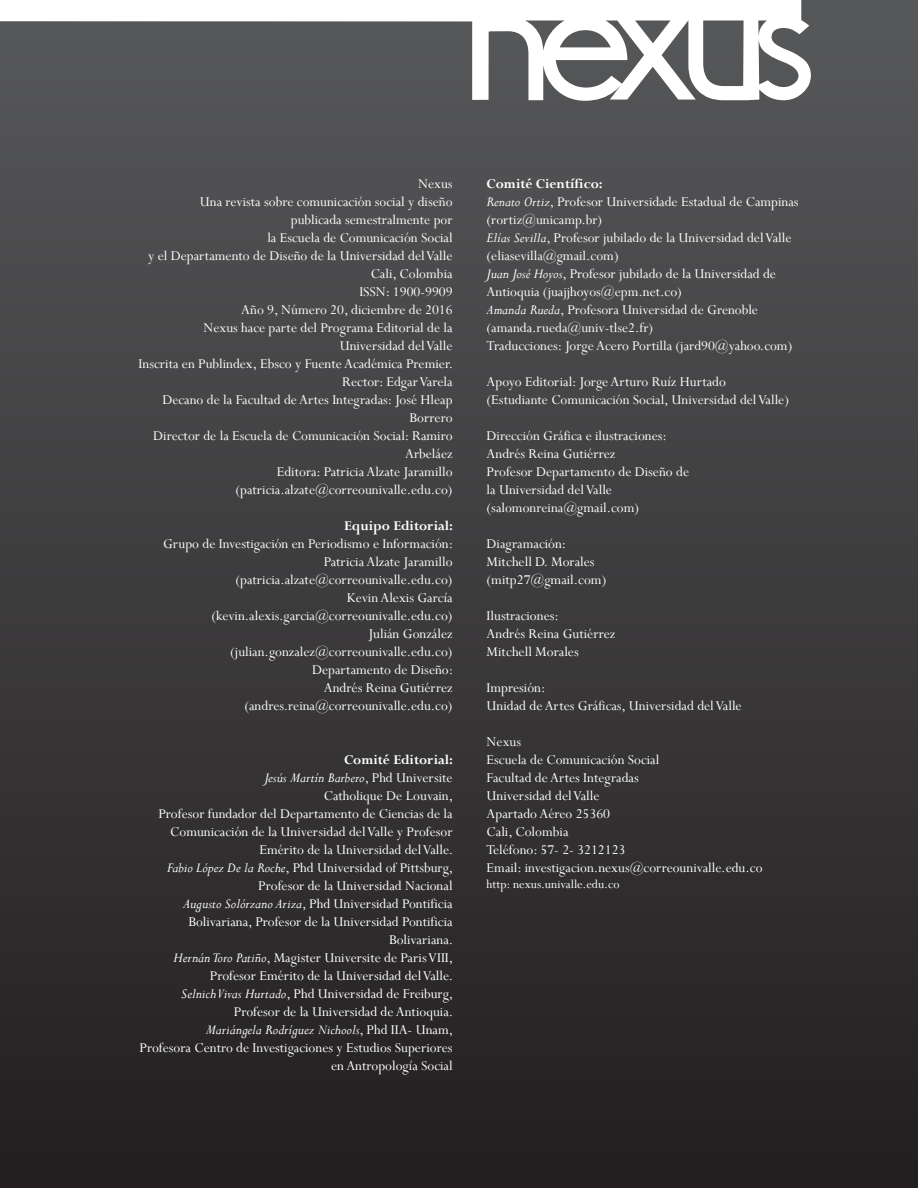
<style>
.page{position:relative;width:918px;height:1188px;background:#fff}
.page>*{position:absolute;margin:0;border:0;box-sizing:border-box;transform-origin:0 0}
.t1{font:15px/18px "Perpetua";color:#fff;text-align:right}
.t2{font:italic 15px "Perpetua";color:#fff}
.t3{font:700 15px "Perpetua";color:#fff}
.t4{font:13.5px "Perpetua";color:#fff}
.s1{font-style:normal}
.s2{font-style:italic}
</style>
<div class="page">
<div style="left:0;top:0;width:918px;height:1188px;background:linear-gradient(to bottom,#57585a,#221e1f)"></div>
<svg style="left:0;top:0;width:811px;height:101px;fill:#565759"></svg>
<p class="t1" style="left:418px;top:175px;width:36px">Nexus</p>
<p class="t1" style="left:200px;top:193px;width:254px">Una revista sobre comunicación social y diseño</p>
<p class="t1" style="left:291px;top:211px;width:163px">publicada semestralmente por</p>
<p class="t1" style="left:267px;top:229px;width:187px">la Escuela de Comunicación Social</p>
<p class="t1" style="left:148px;top:247px;width:306px">y el Departamento de Diseño de la Universidad del Valle</p>
<p class="t1" style="left:371px;top:265px;width:83px">Cali, Colombia</p>
<p class="t1" style="left:359px;top:283px;width:95px">ISSN: 1900-9909</p>
<p class="t1" style="left:241px;top:301px;width:213px">Año 9, Número 20, diciembre de 2016</p>
<p class="t1" style="left:203px;top:319px;width:251px">Nexus hace parte del Programa Editorial de la</p>
<p class="t1" style="left:340px;top:337px;width:114px">Universidad del Valle</p>
<p class="t1" style="left:139px;top:355px;width:316px">Inscrita en Publindex, Ebsco y Fuente Académica Premier.</p>
<p class="t1" style="left:342px;top:373px;width:112px">Rector: Edgar Varela</p>
<p class="t1" style="left:162px;top:391px;width:292px">Decano de la Facultad de Artes Integradas: José Hleap<br>Borrero</p>
<p class="t1" style="left:153px;top:427px;width:301px">Director de la Escuela de Comunicación Social: Ramiro</p>
<p class="t1" style="left:405px;top:445px;width:49px">Arbeláez</p>
<p class="t1" style="left:277px;top:463px;width:177px">Editora: Patricia Alzate Jaramillo</p>
<p class="t1" style="left:236px;top:481px;width:219px">(patricia.alzate@correounivalle.edu.co)</p>
<p class="t3" style="left:344px;top:516px;width:110px">Equipo Editorial:</p>
<p class="t1" style="left:163px;top:535px;width:292px">Grupo de Investigación en Periodismo e Información:</p>
<p class="t1" style="left:324px;top:553px;width:130px">Patricia Alzate Jaramillo</p>
<p class="t1" style="left:236px;top:571px;width:219px">(patricia.alzate@correounivalle.edu.co)</p>
<p class="t1" style="left:347px;top:589px;width:107px">Kevin Alexis García</p>
<p class="t1" style="left:211px;top:607px;width:243px">(kevin.alexis.garcia@correounivalle.edu.co)</p>
<p class="t1" style="left:368px;top:625px;width:86px">Julián González</p>
<p class="t1" style="left:230px;top:643px;width:224px">(julian.gonzalez@correounivalle.edu.co)</p>
<p class="t1" style="left:312px;top:661px;width:143px">Departamento de Diseño:</p>
<p class="t1" style="left:324px;top:679px;width:130px">Andrés Reina Gutiérrez</p>
<p class="t1" style="left:244px;top:697px;width:210px">(andres.reina@correounivalle.edu.co)</p>
<p class="t3" style="left:344px;top:750px;width:111px">Comité Editorial:</p>
<p class="t2" style="left:265px;top:768px;width:190px">Jesús Martín Barbero<span class="s1">, Phd Universite</span></p>
<p class="t1" style="left:324px;top:787px;width:131px">Catholique De Louvain,</p>
<p class="t1" style="left:158px;top:805px;width:296px">Profesor fundador del Departamento de Ciencias de la</p>
<p class="t1" style="left:170px;top:823px;width:284px">Comunicación de la Universidad del Valle y Profesor</p>
<p class="t1" style="left:259px;top:841px;width:195px">Emérito de la Universidad del Valle.</p>
<p class="t1" style="left:167px;top:859px;width:287px"><span class="s2">Fabio López De la Roche</span>, Phd Universidad of Pittsburg,</p>
<p class="t1" style="left:258px;top:877px;width:196px">Profesor de la Universidad Nacional</p>
<p class="t1" style="left:183px;top:895px;width:271px"><span class="s2">Augusto Solórzano Ariza</span>, Phd Universidad Pontificia</p>
<p class="t1" style="left:188px;top:913px;width:266px">Bolivariana, Profesor de la Universidad Pontificia</p>
<p class="t1" style="left:389px;top:931px;width:66px">Bolivariana.</p>
<p class="t1" style="left:174px;top:949px;width:281px"><span class="s2">Hernán Toro Patiño</span>, Magister Universite de Paris VIII,</p>
<p class="t1" style="left:210px;top:967px;width:245px">Profesor Emérito de la Universidad del Valle.</p>
<p class="t1" style="left:181px;top:985px;width:273px"><span class="s2">Selnich Vivas Hurtado</span>, Phd Universidad de Freiburg,</p>
<p class="t1" style="left:234px;top:1003px;width:221px">Profesor de la Universidad de Antioquia.</p>
<p class="t2" style="left:206px;top:1020px;width:249px">Mariángela Rodríguez Nichools<span class="s1">, Phd IIA- Unam,</span></p>
<p class="t1" style="left:140px;top:1039px;width:315px">Profesora Centro de Investigaciones y Estudios Superiores en Antropología Social</p>
<p class="t3" style="left:487px;top:174px;width:118px">Comité Científico:</p>
<p class="t1" style="left:487px;top:193px;width:314px"><span class="s2">Renato Ortiz</span>, Profesor Universidade Estadual de Campinas</p>
<p class="t1" style="left:487px;top:211px;width:117px">(rortiz@unicamp.br)</p>
<p class="t1" style="left:487px;top:229px;width:306px"><span class="s2">Elías Sevilla</span>, Profesor jubilado de la Universidad del Valle</p>
<p class="t1" style="left:487px;top:247px;width:134px">(eliasevilla@gmail.com)</p>
<p class="t1" style="left:487px;top:265px;width:291px"><span class="s2">Juan José Hoyos</span>, Profesor jubilado de la Universidad de</p>
<p class="t1" style="left:487px;top:283px;width:197px">Antioquia (juajjhoyos@epm.net.co)</p>
<p class="t1" style="left:487px;top:301px;width:273px"><span class="s2">Amanda Rueda</span>, Profesora Universidad de Grenoble</p>
<p class="t1" style="left:487px;top:319px;width:168px">(amanda.rueda@univ-tlse2.fr)</p>
<p class="t1" style="left:487px;top:337px;width:307px">Traducciones: Jorge Acero Portilla (jard90@yahoo.com)</p>
<p class="t1" style="left:487px;top:373px;width:241px">Apoyo Editorial: Jorge Arturo Ruíz Hurtado</p>
<p class="t1" style="left:487px;top:391px;width:304px">(Estudiante Comunicación Social, Universidad del Valle)</p>
<p class="t1" style="left:487px;top:427px;width:182px">Dirección Gráfica e ilustraciones:</p>
<p class="t1" style="left:487px;top:445px;width:130px">Andrés Reina Gutiérrez</p>
<p class="t1" style="left:487px;top:463px;width:204px">Profesor Departamento de Diseño de</p>
<p class="t1" style="left:487px;top:481px;width:127px">la Universidad del Valle</p>
<p class="t1" style="left:487px;top:499px;width:154px">(salomonreina@gmail.com)</p>
<p class="t1" style="left:487px;top:535px;width:81px">Diagramación:</p>
<p class="t1" style="left:487px;top:553px;width:109px">Mitchell D. Morales</p>
<p class="t1" style="left:487px;top:571px;width:121px">(mitp27@gmail.com)</p>
<p class="t1" style="left:487px;top:607px;width:74px">Ilustraciones:</p>
<p class="t1" style="left:487px;top:625px;width:130px">Andrés Reina Gutiérrez</p>
<p class="t1" style="left:487px;top:643px;width:94px">Mitchell Morales</p>
<p class="t1" style="left:487px;top:679px;width:60px">Impresión:</p>
<p class="t1" style="left:487px;top:697px;width:257px">Unidad de Artes Gráficas, Universidad del Valle</p>
<p class="t1" style="left:487px;top:733px;width:36px">Nexus</p>
<p class="t1" style="left:487px;top:751px;width:174px">Escuela de Comunicación Social</p>
<p class="t1" style="left:487px;top:769px;width:154px">Facultad de Artes Integradas</p>
<p class="t1" style="left:487px;top:787px;width:114px">Universidad del Valle</p>
<p class="t1" style="left:487px;top:805px;width:125px">Apartado Aéreo 25360</p>
<p class="t1" style="left:487px;top:823px;width:83px">Cali, Colombia</p>
<p class="t1" style="left:487px;top:841px;width:140px">Teléfono: 57- 2- 3212123</p>
<p class="t1" style="left:487px;top:859px;width:277px">Email: investigacion.nexus@correounivalle.edu.co</p>
<p class="t4" style="left:487px;top:876px;width:134px">http: nexus.univalle.edu.co</p>
</div>
